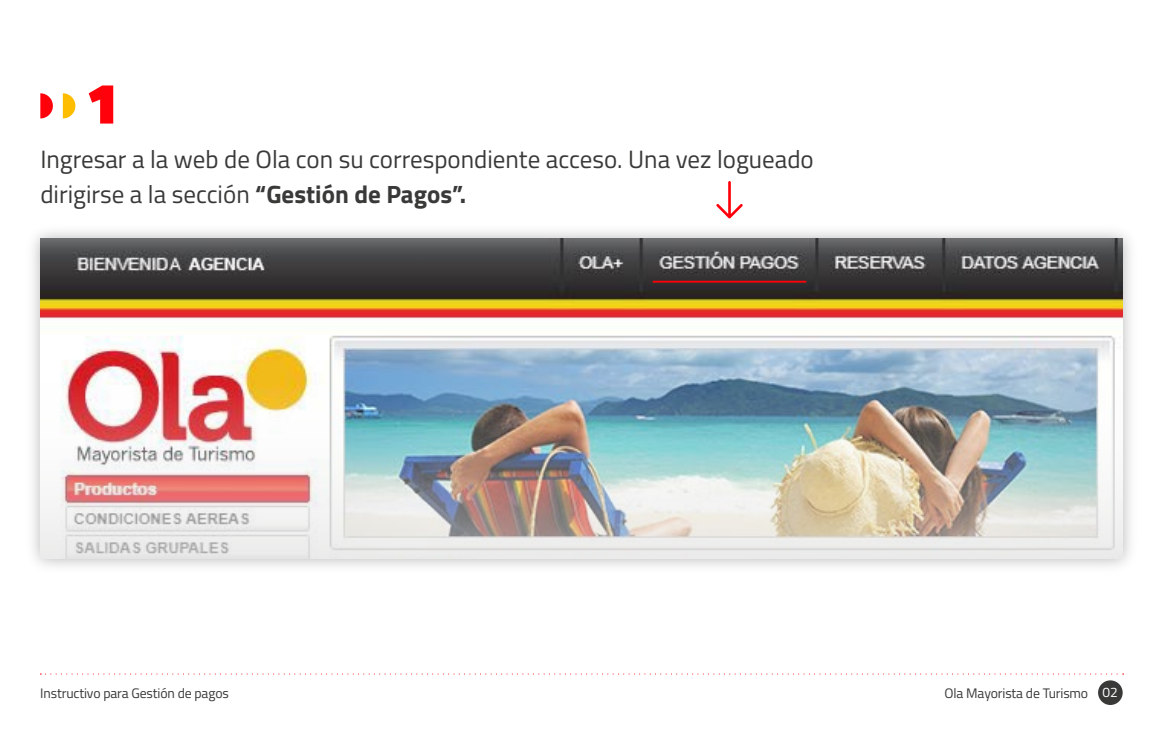
<style>
.page{position:relative;width:1163px;height:745px;background:#fff}
.page>*{position:absolute;margin:0;border:0;box-sizing:border-box;transform-origin:0 0}
.t1{font:900 57.75px "Titillium Web";color:#ff010b}
.t2{font:25px/35px "Titillium Web";color:#393938}
.t3{font:13.75px "Titillium Web";letter-spacing:-.01em;color:#393938}
.s1{font-weight:700}
.s2{color:#fff}
</style>
<div class="page">
<img style="left:33px;top:218px;width:1098px;height:487px">
<img style="left:40px;top:238px;width:1082px;height:138px">
<hr style="left:653px;top:280px;width:153px;height:2px;background:#ff010b">
<img style="left:40px;top:376px;width:1082px;height:182px">
<svg style="left:40px;top:673px;width:1083px;height:1px"></svg>
<div style="left:1098px;top:680px;width:24px;height:24px;background:#393938;border-radius:50%"></div>
<svg style="left:40px;top:93px;width:13px;height:25px"></svg>
<svg style="left:63px;top:93px;width:12px;height:25px"></svg>
<svg style="left:716px;top:181px;width:27px;height:37px"></svg>
<h1 class="t1" style="left:86px;top:61px;width:33px">1</h1>
<p class="t2" style="left:40px;top:140px;width:775px">Ingresar a la web de Ola con su correspondiente acceso. Una vez logueado dirigirse a la sección <span class="s1">“Gestión de Pagos”.</span></p>
<p class="t3" style="left:40px;top:682px;width:190px">Instructivo para Gestión de pagos</p>
<p class="t3" style="left:944px;top:682px;width:175px">Ola Mayorista de Turismo <span class="s2">02</span></p>
</div>
